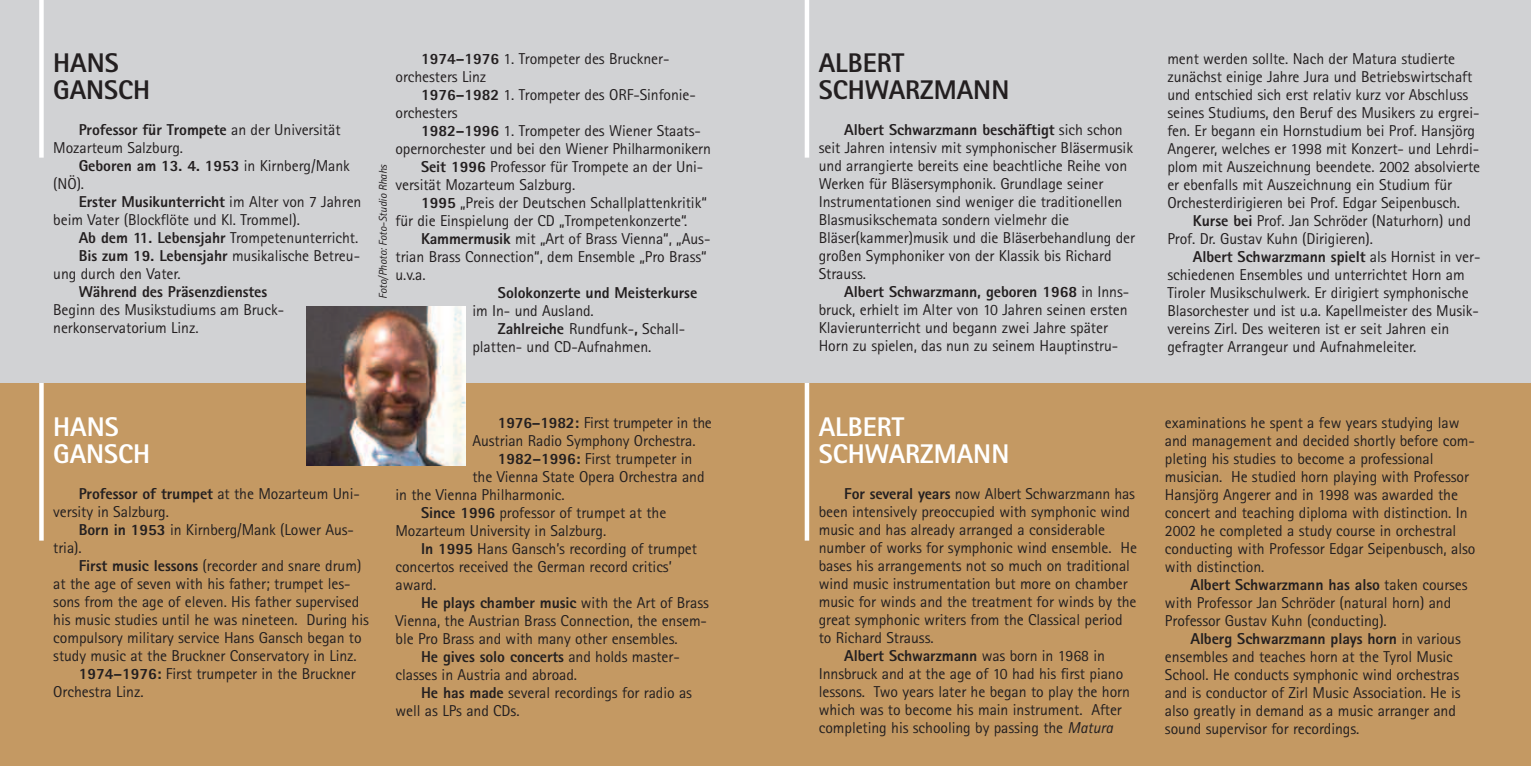
<style>
.page{position:relative;width:1531px;height:766px;background:#fff}
.page>*{position:absolute;margin:0;border:0;box-sizing:border-box;transform-origin:0 0}
.t1{font:800 27px/27px "Rotis Sans Serif";color:#fff}
.t2{font:800 27px/27px "Rotis Sans Serif";color:#231f20}
.t3{font:15.75px/18px "Rotis Sans Serif";letter-spacing:-.005em;color:#231f20}
.t4{font:800 15.75px "Rotis Sans Serif";letter-spacing:-.005em;color:#231f20}
.t5{font:italic 11.25px "Rotis Sans Serif";color:#231f20}
.s1{font-weight:800}
.s2{font-weight:400}
.s3{font-style:italic}
</style>
<div class="page">
<div style="left:765px;top:0;width:766px;height:383px;background:#d1d2d4"></div>
<div style="left:0;top:0;width:765px;height:383px;background:#d1d2d4"></div>
<div style="left:0;top:383px;width:765px;height:382px;background:#c49963"></div>
<div style="left:765px;top:383px;width:766px;height:382px;background:#c49963"></div>
<div style="left:39px;top:0;width:5px;height:157px;background:#fff"></div>
<div style="left:39px;top:383px;width:5px;height:157px;background:#fff"></div>
<img style="left:306px;top:306px;width:160px;height:160px">
<hr style="left:805px;top:383px;width:4px;height:157px;background:#fff">
<hr style="left:805px;top:0;width:4px;height:157px;background:#fff">
<h1 class="t2" style="left:53px;top:52px;width:99px">HANS<br>GANSCH</h1>
<p class="t3" style="left:53px;top:122px;width:289px;text-indent:26px"><span class="s1">Professor für Trompete</span> an der Universität<br>Mozarteum Salzburg.</p>
<p class="t3" style="left:53px;top:158px;width:298px;text-indent:26px"><span class="s1">Geboren am 13. 4. 1953</span> in Kirnberg/Mank (NÖ).</p>
<p class="t3" style="left:53px;top:194px;width:310px;text-indent:26px"><span class="s1">Erster Musikunterricht</span> im Alter von 7 Jahren beim Vater (Blockflöte und Kl. Trommel).</p>
<p class="t3" style="left:79px;top:230px;width:281px"><span class="s1">Ab dem 11. Lebensjahr</span> Trompetenunterricht.</p>
<p class="t4" style="left:79px;top:250px;width:283px">Bis zum 19. Lebensjahr <span class="s2">musikalische Betreu-</span></p>
<p class="t3" style="left:53px;top:266px;width:129px">ung durch den Vater.</p>
<p class="t4" style="left:79px;top:286px;width:190px">Während des Präsenzdienstes</p>
<p class="t3" style="left:53px;top:302px;width:232px">Beginn des Musikstudiums am Bruck&shy;nerkonservatorium Linz.</p>
<p class="t3" style="left:395px;top:51px;width:275px;text-indent:26px"><span class="s1">1974–1976</span> 1. Trompeter des Bruckner&shy;orchesters Linz</p>
<p class="t3" style="left:395px;top:87px;width:302px;text-indent:26px"><span class="s1">1976–1982</span> 1. Trompeter des ORF-Sinfonie&shy;orchesters</p>
<p class="t3" style="left:421px;top:123px;width:281px"><span class="s1">1982–1996</span> 1. Trompeter des Wiener Staats-</p>
<p class="t3" style="left:395px;top:141px;width:317px">opernorchester und bei den Wiener Philharmonikern</p>
<p class="t3" style="left:421px;top:159px;width:284px"><span class="s1">Seit 1996</span> Professor für Trompete an der Uni-</p>
<p class="t3" style="left:395px;top:177px;width:181px">versität Mozarteum Salzburg.</p>
<p class="t3" style="left:421px;top:195px;width:287px"><span class="s1">1995</span> „Preis der Deutschen Schallplattenkritik“</p>
<p class="t3" style="left:395px;top:213px;width:293px">für die Einspielung der CD „Trompetenkonzerte“.</p>
<p class="t3" style="left:421px;top:231px;width:291px"><span class="s1">Kammermusik</span> mit „Art of Brass Vienna“, „Aus-</p>
<p class="t3" style="left:395px;top:249px;width:313px">trian Brass Connection“, dem Ensemble „Pro Brass“</p>
<p class="t3" style="left:395px;top:267px;width:32px">u.v.a.</p>
<p class="t4" style="left:498px;top:287px;width:201px">Solokonzerte und Meisterkurse</p>
<p class="t3" style="left:472px;top:303px;width:123px">im In- und Ausland.</p>
<p class="t3" style="left:498px;top:321px;width:189px"><span class="s1">Zahlreiche</span> Rundfunk-<span class="s1">,</span> Schall-</p>
<p class="t3" style="left:472px;top:339px;width:181px">platten- und CD-Aufnahmen.</p>
<p class="t5" style="left:379px;top:299px;width:137px;rotate:-90deg">Foto/Photo: Foto-Studio Rhahs</p>
<h1 class="t1" style="left:53px;top:416px;width:99px">HANS<br>GANSCH</h1>
<p class="t3" style="left:53px;top:486px;width:308px;text-indent:26px"><span class="s1">Professor of trumpet</span> at the Mozarteum Uni&shy;versity in Salzburg.</p>
<p class="t3" style="left:53px;top:522px;width:302px;text-indent:26px"><span class="s1">Born in 1953</span> in Kirnberg/Mank (Lower Aus&shy;tria).</p>
<p class="t3" style="left:79px;top:558px;width:284px"><span class="s1">First music lessons</span> (recorder and snare drum)</p>
<p class="t3" style="left:53px;top:576px;width:299px">at the age of seven with his father; trumpet les-</p>
<p class="t3" style="left:53px;top:594px;width:308px">sons from the age of eleven. His father supervised</p>
<p class="t3" style="left:53px;top:612px;width:317px">his music studies until he was nineteen. During his</p>
<p class="t3" style="left:53px;top:630px;width:310px">compulsory military service Hans Gansch began to</p>
<p class="t3" style="left:53px;top:648px;width:305px">study music at the Bruckner Conservatory in Linz.</p>
<p class="t3" style="left:79px;top:666px;width:278px"><span class="s1">1974–1976:</span> First trumpeter in the Bruckner</p>
<p class="t3" style="left:53px;top:684px;width:92px">Orchestra Linz.</p>
<p class="t3" style="left:472px;top:415px;width:241px;text-indent:26px"><span class="s1">1976–1982:</span> First trumpeter in the<br>Austrian Radio Symphony Orchestra.</p>
<p class="t3" style="left:498px;top:451px;width:196px"><span class="s1">1982–1996:</span> First trumpeter in</p>
<p class="t3" style="left:472px;top:469px;width:234px">the Vienna State Opera Orchestra and</p>
<p class="t3" style="left:395px;top:487px;width:171px">in the Vienna Philharmonic.</p>
<p class="t3" style="left:421px;top:505px;width:247px"><span class="s1">Since 1996</span> professor of trumpet at the</p>
<p class="t3" style="left:395px;top:523px;width:212px">Mozarteum University in Salzburg.</p>
<p class="t3" style="left:421px;top:541px;width:277px"><span class="s1">In 1995</span> Hans Gansch’s recording of trumpet</p>
<p class="t3" style="left:395px;top:559px;width:278px">concertos received the German record critics’</p>
<p class="t3" style="left:395px;top:577px;width:42px">award.</p>
<p class="t4" style="left:421px;top:597px;width:289px">He plays chamber music <span class="s2">with the Art of Brass</span></p>
<p class="t3" style="left:395px;top:613px;width:313px">Vienna, the Austrian Brass Connection, the ensem-</p>
<p class="t3" style="left:395px;top:631px;width:284px">ble Pro Brass and with many other ensembles.</p>
<p class="t4" style="left:421px;top:651px;width:260px">He gives solo concerts <span class="s2">and holds master-</span></p>
<p class="t3" style="left:395px;top:667px;width:183px">classes in Austria and abroad.</p>
<p class="t3" style="left:421px;top:685px;width:272px"><span class="s1">He has made</span> several recordings for radio as</p>
<p class="t3" style="left:395px;top:703px;width:126px">well as LPs and CDs.</p>
<h1 class="t2" style="left:819px;top:52px;width:192px">ALBERT<br>SCHWARZMANN</h1>
<p class="t3" style="left:819px;top:122px;width:318px;text-indent:26px"><span class="s1">Albert Schwarzmann beschäftigt</span> sich schon seit Jahren intensiv mit symphonischer Bläsermusik und arrangierte bereits eine beachtliche Reihe von Werken für Bläsersymphonik. Grundlage seiner Instrumentationen sind weniger die traditionellen Blasmusikschemata sondern vielmehr die Bläser(kammer)musik und die Bläserbehandlung der großen Symphoniker von der Klassik bis Richard Strauss.</p>
<p class="t3" style="left:819px;top:284px;width:312px;text-indent:26px"><span class="s1">Albert Schwarzmann, geboren 1968</span> in Inns&shy;bruck, erhielt im Alter von 10 Jahren seinen ersten Klavierunterricht und begann zwei Jahre später Horn zu spielen, das nun zu seinem Hauptinstru-</p>
<h1 class="t1" style="left:819px;top:416px;width:192px">ALBERT<br>SCHWARZMANN</h1>
<p class="t3" style="left:844px;top:486px;width:292px"><span class="s1">For several years</span> now Albert Schwarzmann has</p>
<p class="t3" style="left:819px;top:504px;width:313px">been intensively preoccupied with symphonic wind</p>
<p class="t3" style="left:819px;top:522px;width:288px">music and has already arranged a considerable</p>
<p class="t3" style="left:819px;top:540px;width:320px">number of works for symphonic wind ensemble. He</p>
<p class="t3" style="left:819px;top:558px;width:313px">bases his arrangements not so much on traditional</p>
<p class="t3" style="left:819px;top:576px;width:310px">wind music instrumentation but more on chamber</p>
<p class="t3" style="left:819px;top:594px;width:319px">music for winds and the treatment for winds by the</p>
<p class="t3" style="left:819px;top:612px;width:305px">great symphonic writers from the Classical period</p>
<p class="t3" style="left:819px;top:630px;width:116px">to Richard Strauss.</p>
<p class="t4" style="left:844px;top:650px;width:262px">Albert Schwarzmann <span class="s2">was born in 1968 in</span></p>
<p class="t3" style="left:819px;top:666px;width:306px">Innsbruck and at the age of 10 had his first piano</p>
<p class="t3" style="left:819px;top:684px;width:313px">lessons. Two years later he began to play the horn</p>
<p class="t3" style="left:819px;top:702px;width:305px">which was to become his main instrument. After</p>
<p class="t3" style="left:819px;top:720px;width:296px">completing his schooling by passing the <span class="s3">Matura</span></p>
<p class="t3" style="left:1167px;top:51px;width:314px">ment werden sollte. Nach der Matura studierte zunächst einige Jahre Jura und Betriebswirtschaft und entschied sich erst relativ kurz vor Abschluss seines Studiums, den Beruf des Musikers zu ergrei&shy;fen. Er begann ein Hornstudium bei Prof. Hansjörg Angerer, welches er 1998 mit Konzert- und Lehrdi&shy;plom mit Auszeichnung beendete. 2002 absolvierte er ebenfalls mit Auszeichnung ein Studium für Orchesterdirigieren bei Prof. Edgar Seipenbusch.</p>
<p class="t3" style="left:1167px;top:213px;width:305px;text-indent:26px"><span class="s1">Kurse bei</span> Prof. Jan Schröder (Naturhorn) und<br>Prof. Dr. Gustav Kuhn (Dirigieren).</p>
<p class="t3" style="left:1167px;top:249px;width:314px;text-indent:26px"><span class="s1">Albert Schwarzmann spielt</span> als Hornist in ver&shy;schiedenen Ensembles und unterrichtet Horn am Tiroler Musikschulwerk. Er dirigiert symphonische Blasorchester und ist u.a. Kapellmeister des Musik&shy;vereins Zirl. Des weiteren ist er seit Jahren ein gefragter Arrangeur und Aufnahmeleiter.</p>
<p class="t3" style="left:1165px;top:415px;width:312px">examinations he spent a few years studying law and management and decided shortly before com&shy;pleting his studies to become a professional musician. He studied horn playing with Professor Hansjörg Angerer and in 1998 was awarded the concert and teaching diploma with distinction. In 2002 he completed a study course in orchestral conducting with Professor Edgar Seipenbusch, also with distinction.</p>
<p class="t3" style="left:1165px;top:577px;width:304px;text-indent:26px"><span class="s1">Albert Schwarzmann has also</span> taken courses with Professor Jan Schröder (natural horn) and<br>Professor Gustav Kuhn (conducting).</p>
<p class="t3" style="left:1165px;top:631px;width:297px;text-indent:26px"><span class="s1">Alberg Schwarzmann plays horn</span> in various ensembles and teaches horn at the Tyrol Music School. He conducts symphonic wind orchestras and is conductor of Zirl Music Association. He is also greatly in demand as a music arranger and sound supervisor for recordings.</p>
</div>
